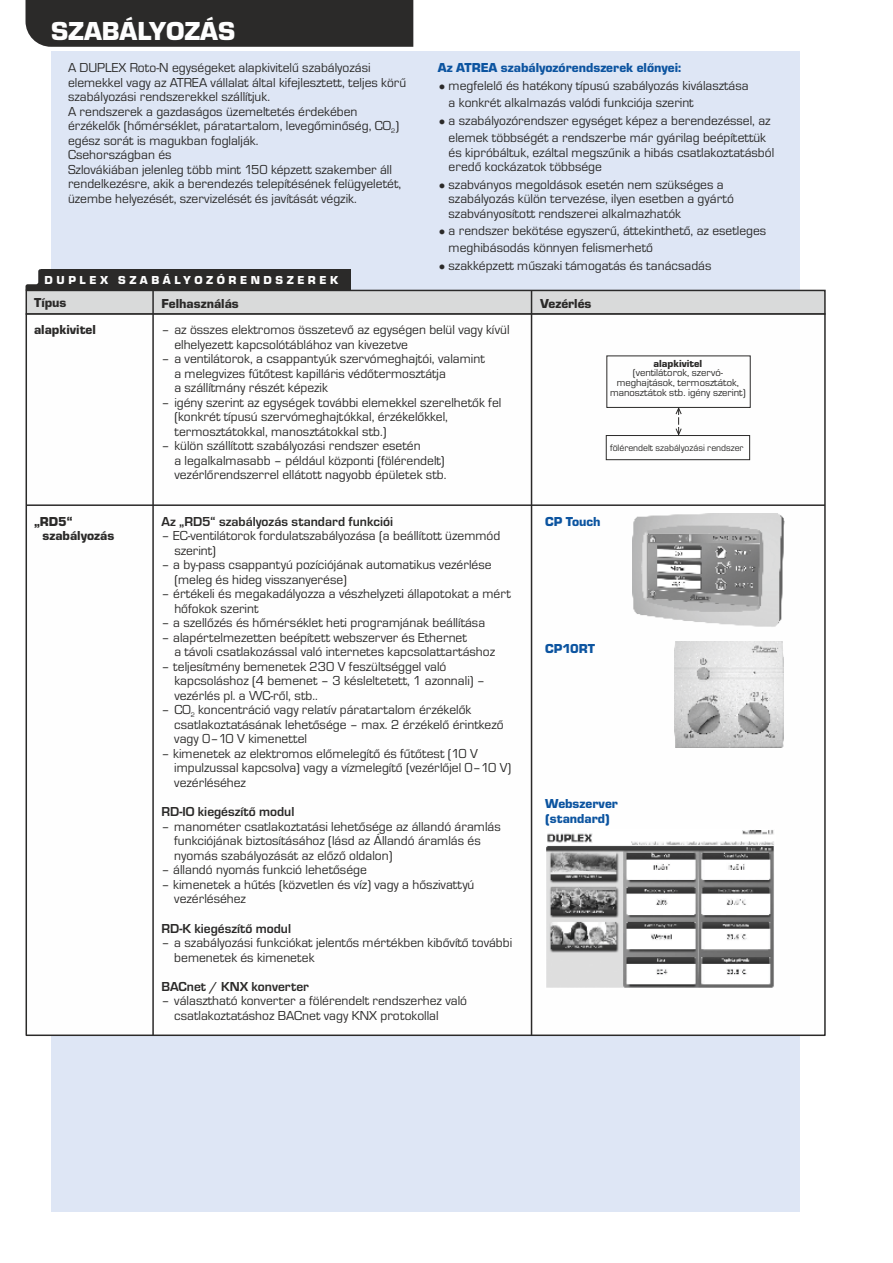
<style>
.page{position:relative;width:893px;height:1263px;background:#fff}
.page>*{position:absolute;margin:0;border:0;box-sizing:border-box;transform-origin:0 0}
.t1{font:27px "Eurostile TEE Blac";color:#fefefe}
.t2{font:13.5px/14.5px "Eurostile TEE";color:#2b2a29}
.t3{font:700 13.5px "Eurostile TEE";color:#2b2a29}
.t4{font:13.5px/14.9px "Eurostile TEE Blac";color:#0c54a0}
.t5{font:13.5px/14.9px "Eurostile TEE Blac";color:#2b2a29}
.t6{font:12px "Eurostile TEE Blac";letter-spacing:.3em;color:#fefefe}
.t7{font:10.65px/9.8px "Eurostile TEE";color:#2b2a29;text-align:center}
.t8{font:10.65px "Eurostile TEE Blac";color:#2b2a29}
.t9{font:9.75px "Eurostile TEE";color:#2b2a29}
</style>
<div class="page">
<div style="left:51px;top:51px;width:748px;height:1161px;background:#dee6f5"></div>
<div style="left:26px;top:0;width:387px;height:47px;background:#2b2a29"></div>
<div style="left:25px;top:315px;width:801px;height:722px;background:#fefefe"></div>
<svg style="left:25px;top:269px;width:801px;height:46px"></svg>
<div style="left:42px;top:269px;width:309px;height:21px;background:#2b2a29"></div>
<hr style="left:152px;top:290px;width:2px;height:745px;background:#2b2a29">
<hr style="left:531px;top:290px;width:1px;height:745px;background:#2b2a29">
<hr style="left:26px;top:504px;width:799px;height:2px;background:#2b2a29">
<svg style="left:606px;top:355px;width:145px;height:105px;background:#f3f3f3"></svg>
<img style="left:633px;top:514px;width:151px;height:113px">
<img style="left:648px;top:534px;width:112px;height:72px">
<img style="left:546px;top:829px;width:229px;height:160px">
<img style="left:675px;top:641px;width:109px;height:108px">
<h1 class="t1" style="left:51px;top:22px;width:186px">SZABÁLYOZÁS</h1>
<p class="t2" style="left:68px;top:62px;width:340px">A DUPLEX Roto-N egységeket alapkivitelű szabályozási elemekkel vagy az ATREA vállalat által kifejlesztett, teljes körű szabályozási rendszerekkel szállítjuk.<br>A rendszerek a gazdaságos üzemeltetés érdekében érzékelők (hőmérséklet, páratartalom, levegőminőség, CO ) <sub>2 </sub>egész sorát is magukban foglalják.<br>Csehországban és<br>Szlovákiában jelenleg több mint 150 képzett szakember áll rendelkezésre, akik a berendezés telepítésének felügyeletét, üzembe helyezését, szervizelését és javítását végzik.</p>
<p class="t4" style="left:438px;top:62px;width:245px">Az ATREA szabályozórendszerek előnyei:</p>
<p class="t2" style="left:449px;top:78px;width:302px;line-height:17.4px;text-indent:-11px">•megfelelő és hatékony típusú szabályozás kiválasztása a konkrét alkalmazás valódi funkciója szerint</p>
<p class="t2" style="left:438px;top:113px;width:334px;line-height:17.4px;text-align:center">• a szabályozórendszer egységet képez a berendezéssel, az elemek többségét a rendszerbe már gyárilag beépítettük</p>
<p class="t2" style="left:449px;top:146px;width:327px">és kipróbáltuk, ezáltal megszűnik a hibás csatlakoztatásból eredő kockázatok többsége</p>
<p class="t2" style="left:449px;top:178px;width:287px;text-indent:-11px">• szabványos megoldások esetén nem szükséges a szabályozás külön tervezése, ilyen esetben a gyártó szabványosított rendszerei alkalmazhatók</p>
<p class="t2" style="left:449px;top:223px;width:319px;line-height:17.4px;text-indent:-11px">• a rendszer bekötése egyszerű, áttekinthető, az esetleges meghibásodás könnyen felismerhető</p>
<p class="t2" style="left:438px;top:259px;width:275px">• szakképzett műszaki támogatás és tanácsadás</p>
<p class="t6" style="left:45px;top:276px;width:295px">DUPLEX SZABÁLYOZÓRENDSZEREK</p>
<p class="t5" style="left:34px;top:296px;width:34px">Típus</p>
<p class="t5" style="left:162px;top:297px;width:79px">Felhasználás</p>
<p class="t5" style="left:540px;top:297px;width:53px">Vezérlés</p>
<p class="t5" style="left:34px;top:324px;width:63px">alapkivitel</p>
<p class="t2" style="left:174px;top:324px;width:337px;text-indent:-13px">– az összes elektromos összetevő az egységen belül vagy kívül elhelyezett kapcsolótáblához van kivezetve</p>
<p class="t2" style="left:174px;top:353px;width:312px;text-indent:-13px">– a ventilátorok, a csappantyúk szervómeghajtói, valamint a melegvizes fűtőtest kapilláris védőtermosztátja<br>a szállítmány részét képezik</p>
<p class="t2" style="left:174px;top:396px;width:328px;text-indent:-13px">– igény szerint az egységek további elemekkel szerelhetők fel (konkrét típusú szervómeghajtókkal, érzékelőkkel, termosztátokkal, manosztátokkal stb.)</p>
<p class="t2" style="left:174px;top:440px;width:274px;text-indent:-13px">– külön szállított szabályozási rendszer esetén<br>a legalkalmasabb – például központi (fölérendelt) vezérlőrendszerrel ellátott nagyobb épületek stb.</p>
<p class="t9" style="left:610px;top:444px;width:135px">fölérendelt szabályozási rendszer</p>
<p class="t8" style="left:654px;top:359px;width:50px">alapkivitel</p>
<p class="t7" style="left:610px;top:369px;width:137px">(ventilátorok, szervó&shy;meghajtások, termosztátok, manosztátok stb. igény szerint)</p>
<p class="t5" style="left:43px;top:515px;width:73px;text-indent:-9px">„RD5“ szabályozás</p>
<p class="t3" style="left:162px;top:516px;width:233px">Az „RD5“ szabályozás standard funkciói</p>
<p class="t2" style="left:174px;top:530px;width:327px;text-indent:-13px">– EC-ventilátorok fordulatszabályozása (a beállított üzemmód szerint)</p>
<p class="t2" style="left:174px;top:559px;width:319px;text-indent:-13px">– a by-pass csappantyú pozíciójának automatikus vezérlése (meleg és hideg visszanyerése)</p>
<p class="t2" style="left:174px;top:588px;width:338px;text-indent:-13px">– értékeli és megakadályozza a vészhelyzeti állapotokat a mért hőfokok szerint</p>
<p class="t2" style="left:162px;top:617px;width:325px">– a szellőzés és hőmérséklet heti programjának beállítása</p>
<p class="t2" style="left:174px;top:631px;width:322px;text-indent:-13px">– alapértelmezetten beépített webszerver és Ethernet<br>a távoli csatlakozással való internetes kapcsolattartáshoz</p>
<p class="t2" style="left:174px;top:660px;width:312px;text-indent:-13px">– teljesítmény bemenetek 230 V feszültséggel való kapcsoláshoz (4 bemenet – 3 késleltetett, 1 azonnali) – vezérlés pl. a WC-ről, stb..</p>
<p class="t2" style="left:174px;top:704px;width:331px;text-indent:-13px">– CO<sub>2</sub> koncentráció vagy relatív páratartalom érzékelők csatlakoztatásának lehetősége – max. 2 érzékelő érintkező vagy 0–10 V kimenettel</p>
<p class="t2" style="left:174px;top:747px;width:338px;text-indent:-13px">– kimenetek az elektromos előmelegítő és fűtőtest (10 V impulzussal kapcsolva) vagy a vízmelegítő (vezérlőjel 0–10 V) vezérléséhez</p>
<p class="t3" style="left:162px;top:807px;width:134px">RD-IO kiegészítő modul</p>
<p class="t2" style="left:174px;top:820px;width:328px;text-indent:-13px">– manométer csatlakoztatási lehetősége az állandó áramlás funkciójának biztosításához (lásd az Állandó áramlás és nyomás szabályozását az előző oldalon)</p>
<p class="t2" style="left:162px;top:864px;width:207px">– állandó nyomás funkció lehetősége</p>
<p class="t2" style="left:174px;top:878px;width:302px;text-indent:-13px">– kimenetek a hűtés (közvetlen és víz) vagy a hőszivattyú vezérléséhez</p>
<p class="t3" style="left:162px;top:923px;width:131px">RD-K kiegészítő modul</p>
<p class="t2" style="left:174px;top:936px;width:339px;text-indent:-13px">– a szabályozási funkciókat jelentős mértékben kibővítő további bemenetek és kimenetek</p>
<p class="t3" style="left:162px;top:982px;width:149px">BACnet / KNX konverter</p>
<p class="t2" style="left:174px;top:995px;width:294px;text-indent:-13px">– választható konverter a fölérendelt rendszerhez való csatlakoztatáshoz BACnet vagy KNX protokollal</p>
<p class="t4" style="left:545px;top:515px;width:57px">CP Touch</p>
<p class="t4" style="left:545px;top:643px;width:52px">CP10RT</p>
<p class="t4" style="left:545px;top:797px;width:74px">Webszerver (standard)</p>
</div>
